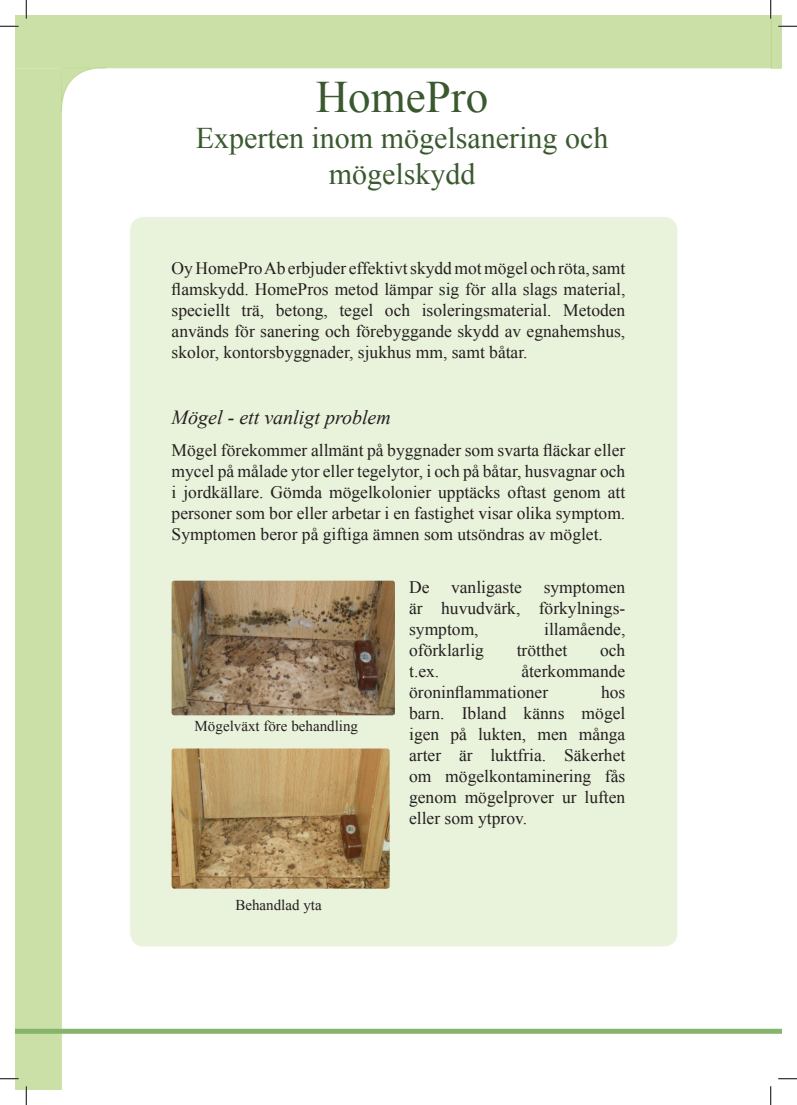
<style>
.page{position:relative;width:797px;height:1105px;background:#fff}
.page>*{position:absolute;margin:0;border:0;box-sizing:border-box;transform-origin:0 0}
.t1{font:45px "Times New Roman";color:#3a592f}
.t2{font:30px/36px "Times New Roman";color:#3a592f;text-align:center}
.t3{font:italic 20px "Times New Roman";color:#231f20}
.t4{font:17.5px/21px "Times New Roman";color:#231f20;text-align:justify}
.t5{font:15px "Times New Roman";color:#231f20}
</style>
<div class="page">
<div style="left:130px;top:216px;width:548px;height:731px;background:#e9f2da;border-radius:14px"></div>
<img style="left:172px;top:581px;width:223px;height:134px">
<img style="left:172px;top:748px;width:217px;height:141px">
<div style="left:16px;top:16px;width:754px;height:52px;background:#cbe0a6"></div>
<div style="left:16px;top:68px;width:46px;height:1021px;background:#cbe0a6"></div>
<svg style="left:60px;top:66px;width:47px;height:48px"></svg>
<div style="left:16px;top:1029px;width:765px;height:5px;background:#86b46a"></div>
<svg style="left:0;top:25px;width:19px;height:2px"></svg>
<svg style="left:0;top:1078px;width:19px;height:1px"></svg>
<svg style="left:778px;top:1078px;width:19px;height:1px"></svg>
<svg style="left:25px;top:0;width:2px;height:19px"></svg>
<svg style="left:25px;top:1086px;width:2px;height:19px"></svg>
<svg style="left:770px;top:0;width:27px;height:69px"></svg>
<svg style="left:770px;top:1086px;width:1px;height:19px"></svg>
<p class="t1" style="left:316px;top:67px;width:174px">HomePro</p>
<p class="t2" style="left:196px;top:120px;width:414px">Experten inom mögelsanering och mögelskydd</p>
<p class="t4" style="left:172px;top:257px;width:455px">Oy HomePro Ab erbjuder effektivt skydd mot mögel och röta, samt flamskydd. HomePros metod lämpar sig för alla slags material, speciellt trä, betong, tegel och isoleringsmaterial. Metoden används för sanering och förebyggande skydd av egnahemshus, skolor, kontorsbyggnader, sjukhus mm, samt båtar.</p>
<p class="t3" style="left:172px;top:404px;width:221px">Mögel - ett vanligt problem</p>
<p class="t4" style="left:172px;top:439px;width:455px">Mögel förekommer allmänt på byggnader som svarta fläckar eller mycel på målade ytor eller tegelytor, i och på båtar, husvagnar och i jordkällare. Gömda mögelkolonier upptäcks oftast genom att personer som bor eller arbetar i en fastighet visar olika symptom.<br>Symptomen beror på giftiga ämnen som utsöndras av möglet.</p>
<p class="t4" style="left:409px;top:576px;width:218px">De vanligaste symptomen är huvudvärk, förkylnings&shy;symptom,</p>
<p class="t4" style="left:544px;top:618px;width:83px">illamående,</p>
<p class="t5" style="left:195px;top:716px;width:165px">Mögelväxt före behandling</p>
<p class="t5" style="left:235px;top:895px;width:88px">Behandlad yta</p>
<p class="t4" style="left:409px;top:639px;width:76px">oförklarlig</p>
<p class="t4" style="left:517px;top:639px;width:52px">trötthet</p>
<p class="t4" style="left:600px;top:639px;width:27px">och</p>
<p class="t4" style="left:409px;top:660px;width:32px">t.ex.</p>
<p class="t4" style="left:409px;top:660px;width:218px;text-indent:112px">återkommande öroninflammationer</p>
<p class="t4" style="left:409px;top:681px;width:218px;text-indent:192px">hos barn. Ibland känns mögel igen på lukten, men många arter är luktfria. Säkerhet om mögelkontaminering fås genom mögelprover ur luften eller som ytprov.</p>
</div>
